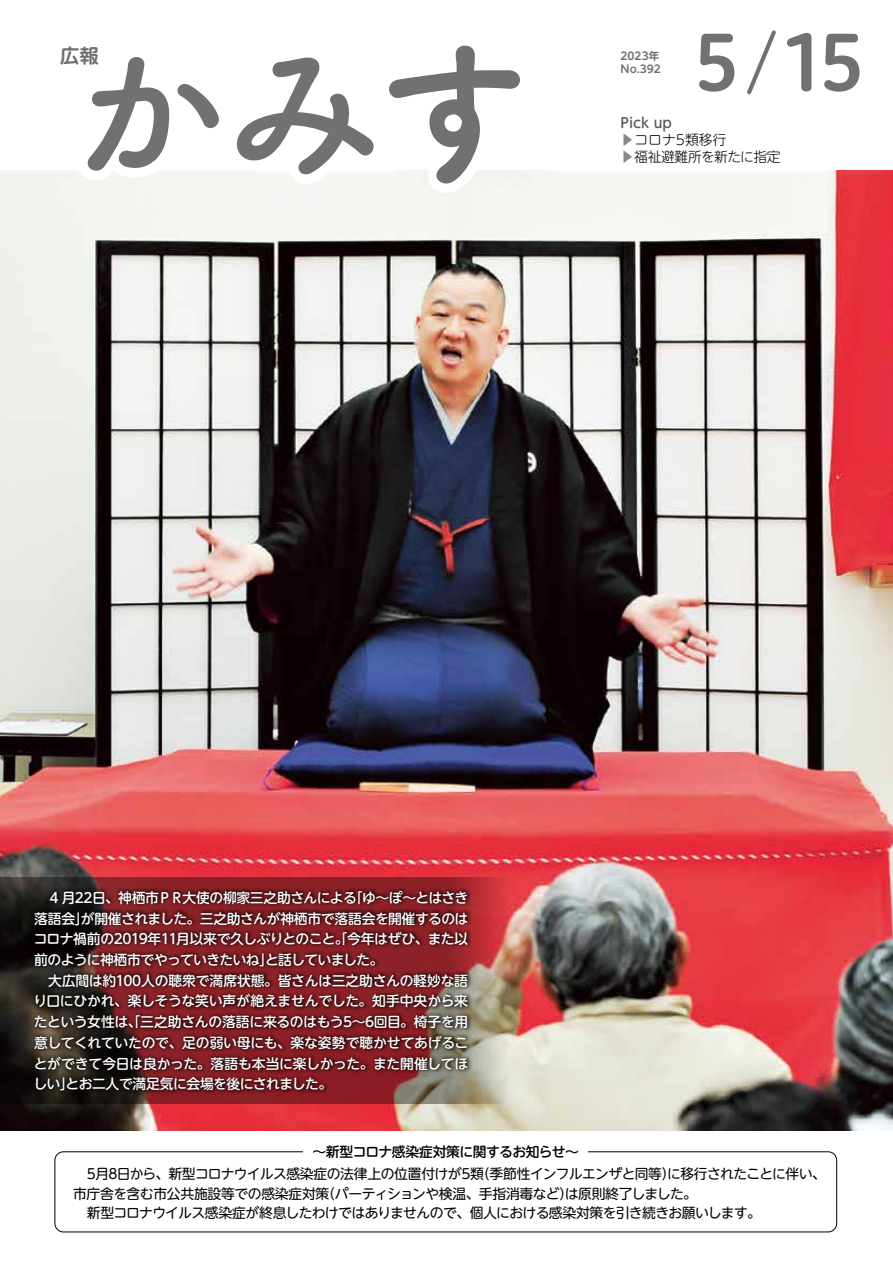
<style>
.page{position:relative;width:893px;height:1263px;background:#fff}
.page>*{position:absolute;margin:0;border:0;box-sizing:border-box;transform-origin:0 0}
.t1{font:159.45px "Tsuku A Rd Gothic Std B";color:#727171}
.t2{font:75.75px "Hiragino UD Sans R Std W6";color:#727171}
.t3{font:700 19.35px "UD Shin M Go Pr 6 De";color:#727171}
.t4{font:500 13.8px/20.7px "UD Shin M Go Pr 6";letter-spacing:-.025em;color:#fff}
.t5{font:13.8px/19.2px "UD Shin M Go Pr 6";letter-spacing:-.04em;color:#000}
.t6{font:500 13.8px/20.7px "UD Shin M Go Pr 6";letter-spacing:-.045em;color:#fff}
.t7{font:300 13.8px/17px "UD Shin M Go Pr 6";letter-spacing:-.025em;color:#000}
.t8{font:500 13.8px "UD Shin M Go Pr 6";letter-spacing:-.045em;color:#000}
.t9{font:700 10.65px "UD Shin M Go Pr 6 De";color:#727171}
.s1{font-family:"Tsuku A Rd Gothic Std E"}
.s2{font-weight:500;color:#595757}
.s3{color:#898989}
</style>
<div class="page">
<img style="left:0;top:170px;width:893px;height:961px">
<svg style="left:0;top:878px;width:507px;height:226px;background:#74443f"></svg>
<svg style="left:747px;top:30px;width:29px;height:65px"></svg>
<div style="left:79px;top:37px;width:450px;height:156px;background:#fff"></div>
<div style="left:31px;top:886px;width:442px;height:209px;background:#000;opacity:.8"></div>
<div style="left:55px;top:1151px;width:782px;height:81px;border:1px solid #000;border-radius:9px"></div>
<div style="left:303px;top:1145px;width:285px;height:14px;background:#fff"></div>
<h1 class="t1" style="left:68px;top:-12px;width:466px">かみ<span class="s1">す</span></h1>
<h2 class="t2" style="left:781px;top:4px;width:85px">15</h2>
<h2 class="t2" style="left:693px;top:4px;width:48px">5</h2>
<h3 class="t3" style="left:60px;top:39px;width:40px">広報</h3>
<p class="t9" style="left:621px;top:46px;width:40px">2023年</p>
<p class="t9" style="left:621px;top:60px;width:42px">No.392</p>
<p class="t7" style="left:621px;top:114px;width:161px"><span class="s2">Pick up<br></span><span class="s3">▶</span>コロナ5類移行<br><span class="s3">▶</span>福祉避難所を新たに指定</p>
<p class="t4" style="left:349px;top:886px;width:121px">「ゆ～ぽ～とはさき</p>
<p class="t4" style="left:34px;top:886px;width:436px">　４月22日、神栖市ＰＲ大使の柳家三之助さんによる<br>落語会が開催されました。三之助さんが神栖市で落語会を開催するのは</p>
<p class="t6" style="left:34px;top:907px;width:436px;text-indent:41px">」<br>コロナ禍前の2019年11月以来で久しぶりとのこと。「今年はぜひ、また以前のように神栖市でやっていきたいねと話していました。</p>
<p class="t4" style="left:33px;top:948px;width:436px;text-indent:226px">」<br>　大広間は約100人の聴衆で満席状態。皆さんは三之助さんの軽妙な語り口にひかれ、楽しそうな笑い声が絶えませんでした。知手中央から来たという女性は、「三之助さんの落語に来るのはもう5～6回目。椅子を用意してくれていたので、足の弱い母にも、楽な姿勢で聴かせてあげることができて今日は良かった。落語も本当に楽しかった。また開催してほしいとお二人で満足気に会場を後にされました。</p>
<p class="t4" style="left:60px;top:1073px;width:15px">」</p>
<p class="t8" style="left:312px;top:1140px;width:268px">～新型コロナ感染症対策に関するお知らせ~</p>
<p class="t5" style="left:73px;top:1164px;width:754px">　5月8日から、新型コロナウイルス感染症の法律上の位置付けが5 （類季節性インフルエンザと同等に移行されたことに伴い、</p>
<p class="t5" style="left:322px;top:1164px;width:377px;text-indent:340px">）<br>（パーティションや検温、手指消毒などは原則終了しました。</p>
<p class="t5" style="left:559px;top:1183px;width:15px">）</p>
<p class="t5" style="left:73px;top:1183px;width:689px">市庁舎を含む市公共施設等での感染症対策<br>　新型コロナウイルス感染症が終息したわけではありませんので、個人における感染対策を引き続きお願いします。</p>
</div>
